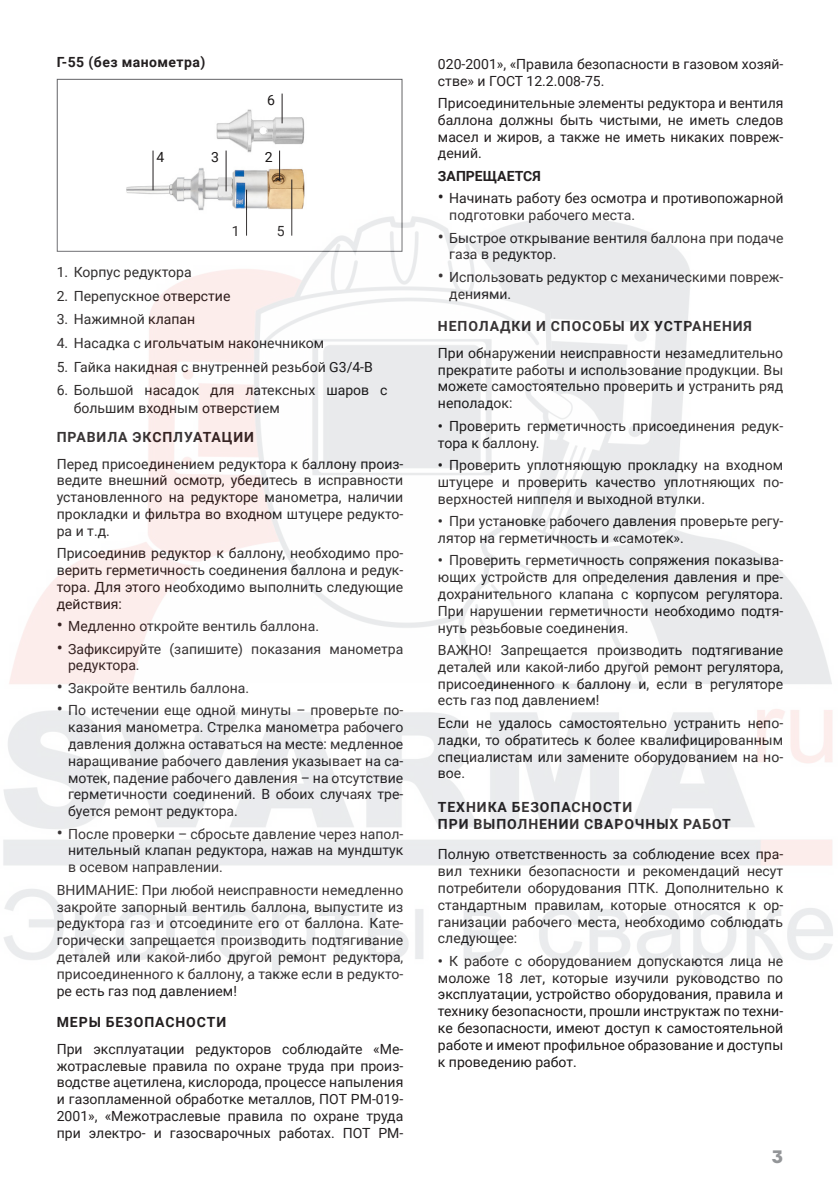
<style>
.page{position:relative;width:840px;height:1191px;background:#fff}
.page>*{position:absolute;margin:0;border:0;box-sizing:border-box;transform-origin:0 0}
.t1{font:900 18px "Formular";color:#939598}
.Основной_текст{font:14px/16.8px "Roboto";color:#1a1717;text-align:justify}
.Основной_текст-2{font:14px/16.8px "Roboto";color:#231f20}
.Заголовок_ЛЕВЫЙ{font:700 14px "Roboto";letter-spacing:.065em;color:#231f20}
.Заголовок_ЛЕВЫЙ-2{font:700 14px "Roboto";letter-spacing:.03em;color:#231f20}
.Основной_текст-3{font:700 14px "Roboto";color:#231f20}
.s1{font-family:"Roboto Condensed";font-size:18px}
.s2{font-weight:700}
</style>
<div class="page">
<img style="left:115px;top:78px;width:198px;height:132px">
<div style="left:57px;top:79px;width:345px;height:173px;border:1px solid #636366"></div>
<hr style="left:152px;top:151px;width:1px;height:39px;background:#231f20">
<hr style="left:225px;top:151px;width:1px;height:40px;background:#231f20">
<hr style="left:246px;top:190px;width:1px;height:46px;background:#231f20">
<hr style="left:291px;top:179px;width:1px;height:57px;background:#231f20">
<svg style="left:279px;top:151px;width:1px;height:29px"></svg>
<svg style="left:281px;top:94px;width:1px;height:29px"></svg>
<img style="left:3px;top:210px;width:830px;height:768px">
<p class="Заголовок_ЛЕВЫЙ-2" style="left:57px;top:53px;width:150px">Г-55 (без манометра)</p>
<p class="Основной_текст" style="left:156px;top:148px;width:9px">4</p>
<p class="Основной_текст" style="left:211px;top:148px;width:9px">3</p>
<p class="Основной_текст" style="left:267px;top:92px;width:9px">6</p>
<p class="Основной_текст" style="left:264px;top:148px;width:9px">2</p>
<p class="Основной_текст" style="left:231px;top:222px;width:9px">1</p>
<p class="Основной_текст" style="left:277px;top:222px;width:9px">5</p>
<p class="Основной_текст" style="left:57px;top:263px;width:136px">1. Корпус редуктора</p>
<p class="Основной_текст" style="left:57px;top:287px;width:175px">2. Перепускное отверстие</p>
<p class="Основной_текст" style="left:57px;top:310px;width:140px">3. Нажимной клапан</p>
<p class="Основной_текст" style="left:57px;top:334px;width:269px">4. Насадка с игольчатым наконечником</p>
<p class="Основной_текст" style="left:57px;top:358px;width:317px">5. Гайка накидная с внутренней резьбой G3/4-В</p>
<p class="Основной_текст" style="left:74px;top:381px;width:315px;line-height:18px;text-indent:-17px">6. Большой насадок для латексных шаров с большим входным отверстием</p>
<p class="Заголовок_ЛЕВЫЙ" style="left:57px;top:427px;width:198px">ПРАВИЛА ЭКСПЛУАТАЦИИ</p>
<p class="Основной_текст" style="left:57px;top:454px;width:348px">Перед присоединением редуктора к баллону произ&shy;ведите внешний осмотр, убедитесь в исправности установленного на редукторе манометра, наличии прокладки и фильтра во входном штуцере редукто&shy;ра и т.д.</p>
<p class="Основной_текст" style="left:57px;top:544px;width:348px">Присоединив редуктор к баллону, необходимо про&shy;верить герметичность соединения баллона и редук&shy;тора. Для этого необходимо выполнить следующие действия:</p>
<p class="Основной_текст-2" style="left:57px;top:617px;width:264px"><span class="s1">•</span> Медленно откройте вентиль баллона.</p>
<p class="Основной_текст-2" style="left:68px;top:640px;width:336px;text-indent:-11px"><span class="s1">•</span> Зафиксируйте (запишите) показания манометра редуктора.</p>
<p class="Основной_текст-2" style="left:57px;top:679px;width:194px"><span class="s1">•</span> Закройте вентиль баллона.</p>
<p class="Основной_текст-2" style="left:68px;top:701px;width:336px;text-align:justify;text-indent:-11px"><span class="s1">•</span> По истечении еще одной минуты – проверьте по&shy;казания манометра. Стрелка манометра рабочего давления должна оставаться на месте: медленное наращивание рабочего давления указывает на са&shy;мотек, падение рабочего давления – на отсутствие герметичности соединений. В обоих случаях тре&shy;буется ремонт редуктора.</p>
<p class="Основной_текст-2" style="left:68px;top:825px;width:336px;text-align:justify;text-indent:-11px"><span class="s1">•</span> После проверки – сбросьте давление через напол&shy;нительный клапан редуктора, нажав на мундштук в осевом направлении.</p>
<p class="Основной_текст-2" style="left:57px;top:881px;width:348px;text-align:justify">ВНИМАНИЕ: При любой неисправности немедленно закройте запорный вентиль баллона, выпустите из редуктора газ и отсоедините его от баллона. Кате&shy;горически запрещается производить подтягивание деталей или какой-либо другой ремонт редуктора, присоединенного к баллону, а также если в редукто&shy;ре есть газ под давлением!</p>
<p class="Заголовок_ЛЕВЫЙ" style="left:57px;top:1012px;width:171px">МЕРЫ БЕЗОПАСНОСТИ</p>
<p class="Основной_текст-2" style="left:57px;top:1040px;width:348px;text-align:justify">При эксплуатации редукторов соблюдайте «Ме&shy;жотраслевые правила по охране труда при произ&shy;водстве ацетилена, кислорода, процессе напыления и газопламенной обработке металлов, ПОТ РМ-019- 2001», «Межотраслевые правила по охране труда при электро- и газосварочных работах. ПОТ РМ-</p>
<p class="Основной_текст-2" style="left:437px;top:55px;width:347px">020-2001», «Правила безопасности в газовом хозяй&shy;стве» и ГОСТ 12.2.008-75.</p>
<p class="Основной_текст-2" style="left:437px;top:94px;width:347px;text-align:justify">Присоединительные элементы редуктора и вентиля баллона должны быть чистыми, не иметь следов масел и жиров, а также не иметь никаких повреж&shy;дений.</p>
<p class="Основной_текст-3" style="left:437px;top:166px;width:104px">ЗАПРЕЩАЕТСЯ</p>
<p class="Основной_текст-2" style="left:449px;top:189px;width:335px;text-indent:-11px"><span class="s1">•</span> Начинать работу без осмотра и противопожарной подготовки рабочего места.</p>
<p class="Основной_текст-2" style="left:449px;top:229px;width:335px;text-indent:-11px"><span class="s1">•</span> Быстрое открывание вентиля баллона при подаче газа в редуктор.</p>
<p class="Основной_текст-2" style="left:449px;top:268px;width:335px;text-indent:-11px"><span class="s1">•</span> Использовать редуктор с механическими повреж&shy;дениями.</p>
<p class="Заголовок_ЛЕВЫЙ" style="left:437px;top:317px;width:315px">НЕПОЛАДКИ И СПОСОБЫ ИХ УСТРАНЕНИЯ</p>
<p class="Основной_текст" style="left:437px;top:344px;width:346px">При обнаружении неисправности незамедлительно прекратите работы и использование продукции. Вы можете самостоятельно проверить и устранить ряд неполадок:</p>
<p class="Основной_текст" style="left:437px;top:417px;width:346px"><span class="s2">•</span> Проверить герметичность присоединения редук&shy;тора к баллону.</p>
<p class="Основной_текст" style="left:437px;top:456px;width:346px"><span class="s2">•</span> Проверить уплотняющую прокладку на входном штуцере и проверить качество уплотняющих по&shy;верхностей ниппеля и выходной втулки.</p>
<p class="Основной_текст" style="left:437px;top:512px;width:346px"><span class="s2">•</span> При установке рабочего давления проверьте регу&shy;лятор на герметичность и «самотек».</p>
<p class="Основной_текст" style="left:437px;top:551px;width:346px"><span class="s2">•</span> Проверить герметичность сопряжения показыва&shy;ющих устройств для определения давления и пре&shy;дохранительного клапана с корпусом регулятора.<br>При нарушении герметичности необходимо подтя&shy;нуть резьбовые соединения.</p>
<p class="Основной_текст" style="left:437px;top:641px;width:346px">ВАЖНО! Запрещается производить подтягивание деталей или какой-либо другой ремонт регулятора, присоединенного к баллону и, если в регуляторе есть газ под давлением!</p>
<p class="Основной_текст" style="left:437px;top:714px;width:346px">Если не удалось самостоятельно устранить непо&shy;ладки, то обратитесь к более квалифицированным специалистам или замените оборудованием на но&shy;вое.</p>
<p class="Заголовок_ЛЕВЫЙ" style="left:437px;top:797px;width:196px">ТЕХНИКА БЕЗОПАСНОСТИ</p>
<p class="Заголовок_ЛЕВЫЙ" style="left:437px;top:814px;width:294px">ПРИ ВЫПОЛНЕНИИ СВАРОЧНЫХ РАБОТ</p>
<p class="Основной_текст" style="left:437px;top:845px;width:346px">Полную ответственность за соблюдение всех пра&shy;вил техники безопасности и рекомендаций несут потребители оборудования ПТК. Дополнительно к стандартным правилам, которые относятся к ор&shy;ганизации рабочего места, необходимо соблюдать следующее:</p>
<p class="Основной_текст" style="left:437px;top:952px;width:346px"><span class="s2">•</span> К работе с оборудованием допускаются лица не моложе 18 лет, которые изучили руководство по эксплуатации, устройство оборудования, правила и технику безопасности, прошли инструктаж по техни&shy;ке безопасности, имеют доступ к самостоятельной работе и имеют профильное образование и доступы к проведению работ.</p>
<p class="t1" style="left:771px;top:1145px;width:13px">3</p>
</div>
